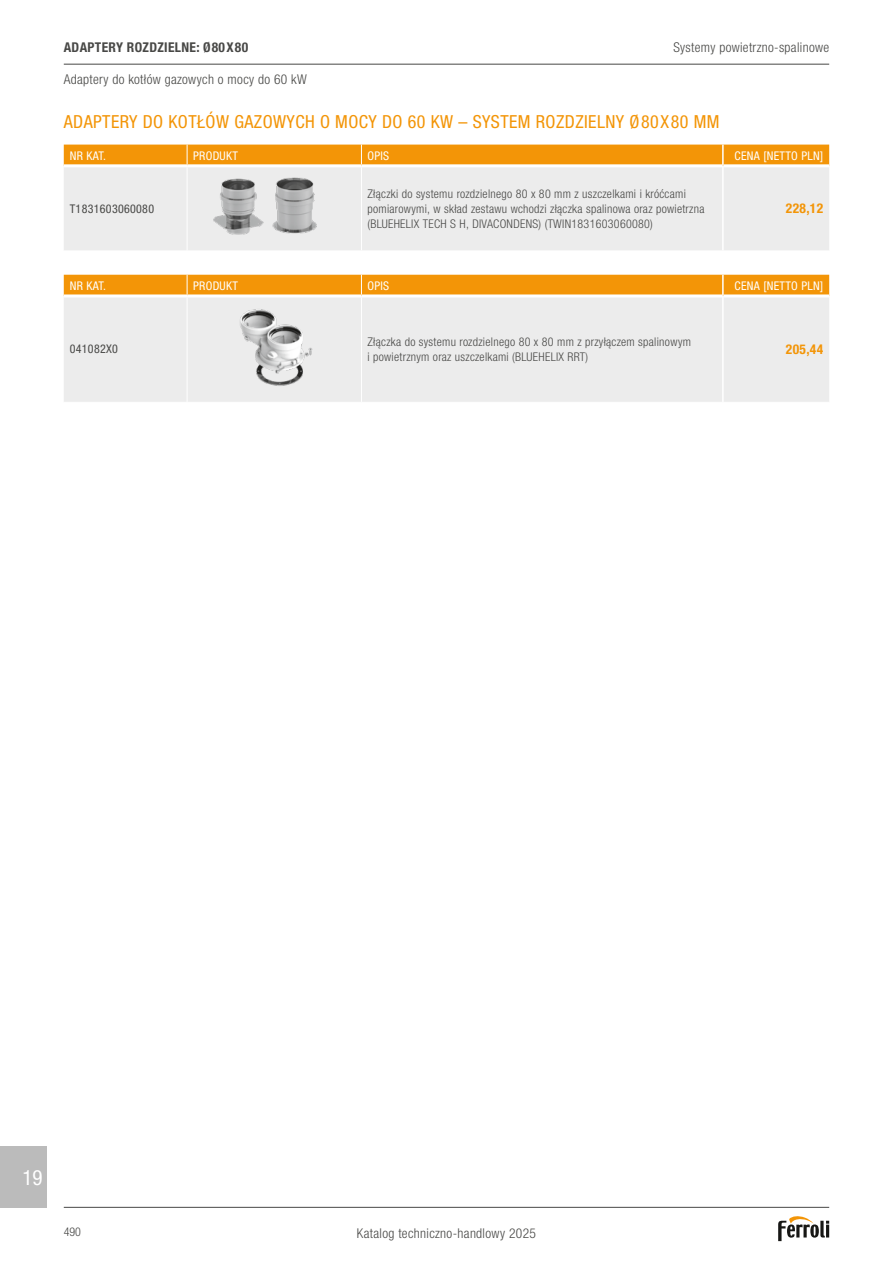
<style>
.page{position:relative;width:893px;height:1263px;background:#fff}
.page>*{position:absolute;margin:0;border:0;box-sizing:border-box;transform-origin:0 0}
.t1{font:condensed 21px "Helvetica Neue LTW1 G";color:#fff}
.t2{font:condensed 18px "Helvetica Neue LTW1 G";letter-spacing:.025em;color:#f39507}
.t3{font:300 condensed 13.5px "Helvetica Neue LTW1 G";letter-spacing:.025em;color:#484846}
.t4{font:700 condensed 13.5px "Helvetica Neue LTW1 G";letter-spacing:.025em;color:#484846}
.t5{font:700 condensed 13.5px "Helvetica Neue LTW1 G";letter-spacing:.025em;color:#f39507}
.t6{font:300 condensed 12px/15px "Helvetica Neue LTW1 G";letter-spacing:.025em;color:#484846}
.t7{font:condensed 12px "Helvetica Neue LTW1 G";letter-spacing:.025em;color:#fff}
.t8{font:condensed 12px "Helvetica Neue LTW1 G";letter-spacing:.025em;color:#484846}
</style>
<div class="page">
<div style="left:64px;top:298px;width:765px;height:104px;background:#ececec"></div>
<hr style="left:361px;top:297px;width:1px;height:105px;background:#fff">
<div style="left:64px;top:275px;width:765px;height:19px;background:#f39507"></div>
<hr style="left:187px;top:297px;width:1px;height:105px;background:#fff">
<hr style="left:722px;top:275px;width:2px;height:21px;background:#fff">
<hr style="left:722px;top:296px;width:2px;height:106px;background:#fff">
<div style="left:64px;top:167px;width:765px;height:83px;background:#ececec"></div>
<hr style="left:361px;top:167px;width:1px;height:83px;background:#fff">
<div style="left:64px;top:145px;width:765px;height:19px;background:#f39507"></div>
<hr style="left:187px;top:167px;width:1px;height:83px;background:#fff">
<hr style="left:722px;top:145px;width:2px;height:21px;background:#fff">
<hr style="left:722px;top:166px;width:2px;height:84px;background:#fff">
<hr style="left:64px;top:1207px;width:765px;height:1px;background:#484846">
<svg style="left:778px;top:1216px;width:51px;height:25px"></svg>
<hr style="left:64px;top:64px;width:765px;height:1px;background:#484846">
<div style="left:0;top:1146px;width:47px;height:62px;background:#bbb"></div>
<img style="left:208px;top:174px;width:57px;height:66px">
<img style="left:267px;top:176px;width:53px;height:62px">
<img style="left:230px;top:305px;width:86px;height:87px">
<p class="t4" style="left:64px;top:39px;width:186px">ADAPTERY ROZDZIELNE: Ø80X80</p>
<p class="t3" style="left:64px;top:71px;width:245px">Adaptery do kotłów gazowych o mocy do 60 kW</p>
<p class="t3" style="left:673px;top:40px;width:157px">Systemy powietrzno-spalinowe</p>
<h2 class="t2" style="left:64px;top:111px;width:657px">ADAPTERY DO KOTŁÓW GAZOWYCH O MOCY DO 60 KW – SYSTEM ROZDZIELNY Ø80X80 MM</h2>
<p class="t7" style="left:70px;top:148px;width:38px">NR KAT.</p>
<p class="t7" style="left:193px;top:148px;width:46px">PRODUKT</p>
<p class="t7" style="left:367px;top:148px;width:23px">OPIS</p>
<p class="t7" style="left:734px;top:148px;width:90px">CENA [NETTO PLN]</p>
<p class="t8" style="left:70px;top:201px;width:86px">T1831603060080</p>
<p class="t6" style="left:367px;top:186px;width:339px">Złączki do systemu rozdzielnego 80 x 80 mm z uszczelkami i króćcami pomiarowymi, w skład zestawu wchodzi złączka spalinowa oraz powietrzna (BLUEHELIX TECH S H, DIVACONDENS) (TWIN1831603060080)</p>
<p class="t5" style="left:786px;top:200px;width:39px">228,12</p>
<p class="t7" style="left:70px;top:278px;width:38px">NR KAT.</p>
<p class="t7" style="left:193px;top:278px;width:46px">PRODUKT</p>
<p class="t7" style="left:367px;top:278px;width:23px">OPIS</p>
<p class="t7" style="left:734px;top:278px;width:90px">CENA [NETTO PLN]</p>
<p class="t8" style="left:70px;top:342px;width:50px">041082X0</p>
<p class="t6" style="left:367px;top:334px;width:325px">Złączka do systemu rozdzielnego 80 x 80 mm z przyłączem spalinowym i powietrznym oraz uszczelkami (BLUEHELIX RRT)</p>
<p class="t5" style="left:786px;top:341px;width:39px">205,44</p>
<h1 class="t1" style="left:22px;top:1165px;width:22px">19</h1>
<p class="t6" style="left:64px;top:1225px;width:19px">490</p>
<p class="t3" style="left:357px;top:1225px;width:181px">Katalog techniczno-handlowy 2025</p>
</div>
